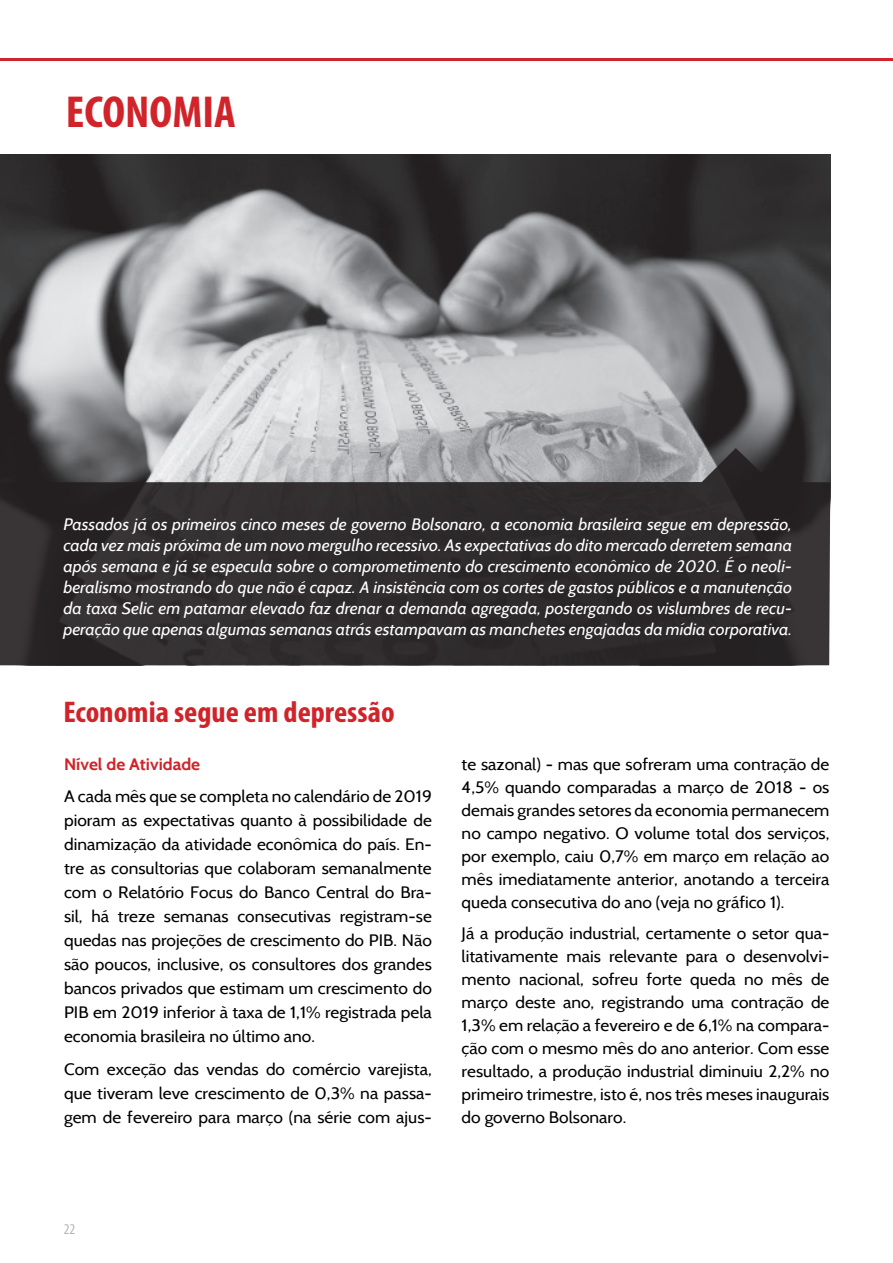
<style>
.page{position:relative;width:893px;height:1263px;background:#fff}
.page>*{position:absolute;margin:0;border:0;box-sizing:border-box;transform-origin:0 0}
.Paragraph_Style_blac{font:700 condensed 45px "Myriad Pro";color:#d1232a;scale:1.05 1}
.Paragraph_Style_blac-2{font:700 condensed 30px "Myriad Pro";color:#d1232a;scale:1.05 1}
.t1{font:16.5px/23px "Cabin";color:#000;text-align:justify;scale:1.05 1}
.t2{font:italic 16.5px/21px "Cabin";color:#fff;text-align:justify;scale:1.05 1}
.t3{font:700 16.5px "Cabin";color:#d1232a;scale:1.05 1}
.t4{font:condensed 15px "Myriad Pro";color:#b1b5be}
</style>
<div class="page">
<hr style="left:0;top:58px;width:893px;height:3px;background:#d1232a">
<img style="left:0;top:155px;width:830px;height:293px">
<svg style="left:0;top:448px;width:830px;height:217px;background:#3d3a3c"></svg>
<p class="Paragraph_Style_blac" style="left:66px;top:84px;width:163px">ECONOMIA</p>
<p class="t2" style="left:63px;top:513px;width:695px">Passados já os primeiros cinco meses de governo Bolsonaro, a economia brasileira segue em depressão, cada vez mais próxima de um novo mergulho recessivo. As expectativas do dito mercado derretem semana após semana e já se especula sobre o comprometimento do crescimento econômico de 2020. É o neoli&shy;beralismo mostrando do que não é capaz. A insistência com os cortes de gastos públicos e a manutenção da taxa Selic em patamar elevado faz drenar a demanda agregada, postergando os vislumbres de recu&shy;peração que apenas algumas semanas atrás estampavam as manchetes engajadas da mídia corporativa.</p>
<p class="Paragraph_Style_blac-2" style="left:63px;top:693px;width:317px">Economia segue em depressão</p>
<p class="t3" style="left:64px;top:754px;width:131px">Nível de Atividade</p>
<p class="t1" style="left:64px;top:784px;width:352px;line-height:24px">A cada mês que se completa no calendário de 2019 pioram as expectativas quanto à possibilidade de dinamização da atividade econômica do país. En&shy;tre as consultorias que colaboram semanalmente com o Relatório Focus do Banco Central do Bra&shy;sil, há treze semanas consecutivas registram-se quedas nas projeções de crescimento do PIB. Não são poucos, inclusive, os consultores dos grandes bancos privados que estimam um crescimento do PIB em 2019 inferior à taxa de 1,1% registrada pela economia brasileira no último ano.</p>
<p class="t1" style="left:64px;top:1057px;width:352px;line-height:24px">Com exceção das vendas do comércio varejista, que tiveram leve crescimento de 0,3% na passa&shy;gem de fevereiro para março (na série com ajus-</p>
<p class="t1" style="left:462px;top:752px;width:352px">te sazonal) - mas que sofreram uma contração de 4,5% quando comparadas a março de 2018 - os demais grandes setores da economia permanecem no campo negativo. O volume total dos serviços, por exemplo, caiu 0,7% em março em relação ao mês imediatamente anterior, anotando a terceira queda consecutiva do ano (veja no gráfico 1).</p>
<p class="t1" style="left:462px;top:921px;width:352px">Já a produção industrial, certamente o setor qua&shy;litativamente mais relevante para o desenvolvi&shy;mento nacional, sofreu forte queda no mês de março deste ano, registrando uma contração de 1,3% em relação a fevereiro e de 6,1% na compara&shy;ção com o mesmo mês do ano anterior. Com esse resultado, a produção industrial diminuiu 2,2% no primeiro trimestre, isto é, nos três meses inaugurais do governo Bolsonaro.</p>
<p class="t4" style="left:64px;top:1220px;width:13px">22</p>
</div>
